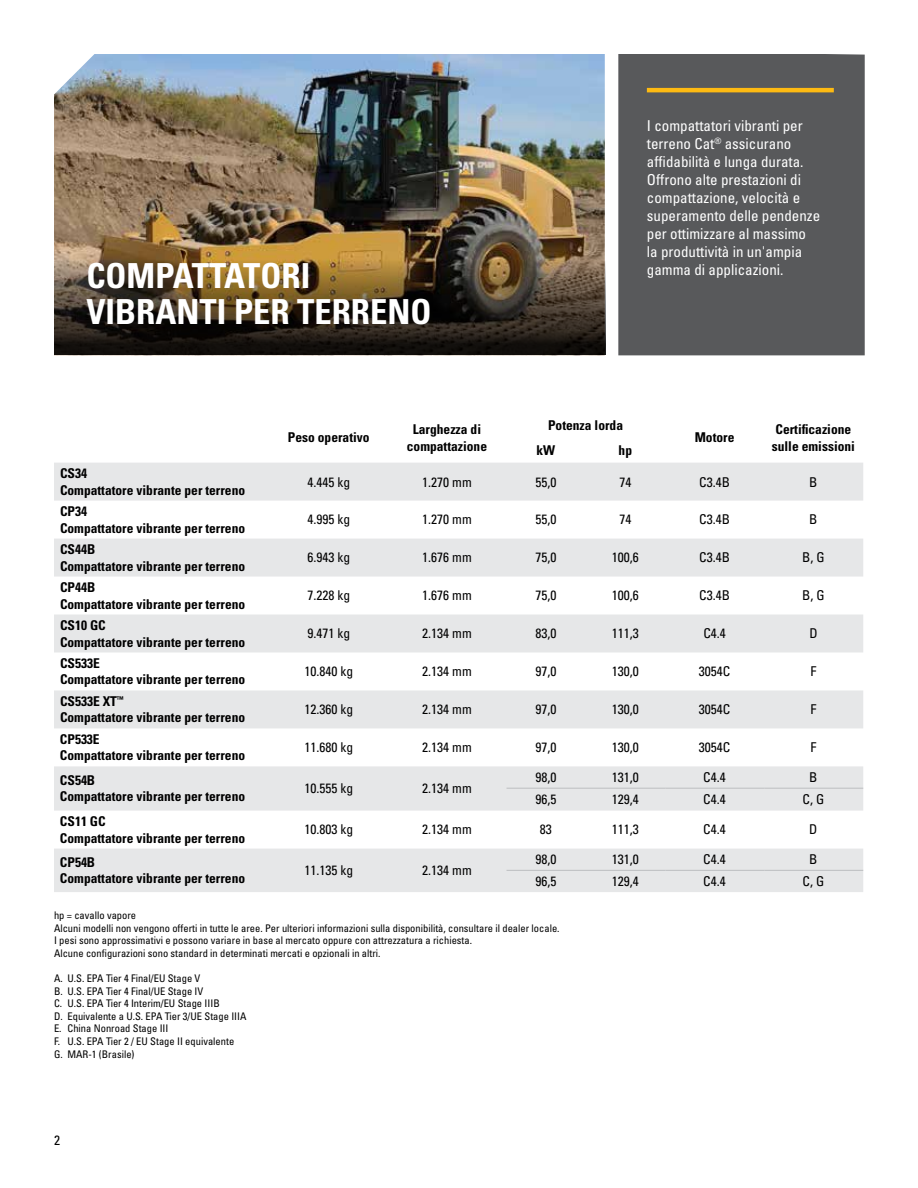
<style>
.page{position:relative;width:918px;height:1188px;background:#fff}
.page>*{position:absolute;margin:0;border:0;box-sizing:border-box;transform-origin:0 0}
.t1{font:700 condensed 34.5px/36px "Univers LT Std";color:#fff}
.t2{font:condensed 15px/18px "Univers LT Std";color:#fff}
.t3{font:700 condensed 13.5px/16.2px "Univers LT Std";color:#000}
.t4{font:condensed 13.5px "Univers LT Std";color:#000}
.t5{font:condensed 10.5px/12.6px "Univers LT Std";color:#000}
</style>
<div class="page">
<img style="left:54px;top:54px;width:551px;height:57px">
<div style="left:54px;top:463px;width:809px;height:38px;background:#e6e7e8"></div>
<svg style="left:54px;top:539px;width:809px;height:353px;fill:#e6e7e8"></svg>
<hr style="left:507px;top:788px;width:79px;height:1px;background:#bcbec0">
<hr style="left:586px;top:788px;width:79px;height:1px;background:#bcbec0">
<hr style="left:666px;top:788px;width:98px;height:1px;background:#bcbec0">
<hr style="left:764px;top:788px;width:99px;height:1px;background:#bcbec0">
<hr style="left:507px;top:870px;width:79px;height:1px;background:#bcbec0">
<hr style="left:586px;top:870px;width:79px;height:1px;background:#bcbec0">
<hr style="left:666px;top:870px;width:98px;height:1px;background:#bcbec0">
<hr style="left:764px;top:870px;width:99px;height:1px;background:#bcbec0">
<div style="left:618px;top:54px;width:247px;height:301px;background:#58595b"></div>
<hr style="left:647px;top:88px;width:187px;height:4px;background:#fdba12">
<img style="left:54px;top:111px;width:552px;height:244px">
<h1 class="t1" style="left:86px;top:257px;width:347px">COMPATTATORI<br>VIBRANTI PER TERRENO</h1>
<p class="t2" style="left:647px;top:116px;width:175px">I compattatori vibranti per terreno Cat<sup>®</sup> assicurano affidabilità e lunga durata.<br>Offrono alte prestazioni di compattazione, velocità e superamento delle pendenze per ottimizzare al massimo la produttività in un'ampia gamma di applicazioni.</p>
<p class="t3" style="left:288px;top:430px;width:83px">Peso operativo</p>
<p class="t3" style="left:407px;top:421px;width:82px;text-align:center">Larghezza di compattazione</p>
<p class="t3" style="left:548px;top:417px;width:77px">Potenza lorda</p>
<p class="t3" style="left:537px;top:442px;width:20px">kW</p>
<p class="t3" style="left:619px;top:442px;width:15px">hp</p>
<p class="t3" style="left:695px;top:430px;width:41px">Motore</p>
<p class="t3" style="left:772px;top:421px;width:85px">Certificazione sulle emissioni</p>
<p class="t3" style="left:60px;top:465px;width:187px">CS34<br>Compattatore vibrante per terreno</p>
<p class="t4" style="left:307px;top:473px;width:44px">4.445 kg</p>
<p class="t4" style="left:422px;top:473px;width:51px">1.270 mm</p>
<p class="t4" style="left:535px;top:473px;width:22px">55,0</p>
<p class="t4" style="left:619px;top:473px;width:13px">74</p>
<p class="t4" style="left:699px;top:473px;width:32px">C3.4B</p>
<p class="t4" style="left:809px;top:473px;width:10px">B</p>
<p class="t3" style="left:60px;top:503px;width:187px">CP34<br>Compattatore vibrante per terreno</p>
<p class="t4" style="left:307px;top:511px;width:44px">4.995 kg</p>
<p class="t4" style="left:422px;top:511px;width:51px">1.270 mm</p>
<p class="t4" style="left:535px;top:511px;width:22px">55,0</p>
<p class="t4" style="left:619px;top:511px;width:13px">74</p>
<p class="t4" style="left:699px;top:511px;width:32px">C3.4B</p>
<p class="t4" style="left:809px;top:511px;width:10px">B</p>
<p class="t3" style="left:60px;top:541px;width:187px">CS44B<br>Compattatore vibrante per terreno</p>
<p class="t4" style="left:307px;top:549px;width:44px">6.943 kg</p>
<p class="t4" style="left:422px;top:549px;width:51px">1.676 mm</p>
<p class="t4" style="left:535px;top:549px;width:22px">75,0</p>
<p class="t4" style="left:612px;top:549px;width:28px">100,6</p>
<p class="t4" style="left:699px;top:549px;width:32px">C3.4B</p>
<p class="t4" style="left:802px;top:549px;width:24px">B, G</p>
<p class="t3" style="left:60px;top:579px;width:187px">CP44B<br>Compattatore vibrante per terreno</p>
<p class="t4" style="left:307px;top:587px;width:44px">7.228 kg</p>
<p class="t4" style="left:422px;top:587px;width:51px">1.676 mm</p>
<p class="t4" style="left:535px;top:587px;width:22px">75,0</p>
<p class="t4" style="left:612px;top:587px;width:28px">100,6</p>
<p class="t4" style="left:699px;top:587px;width:32px">C3.4B</p>
<p class="t4" style="left:802px;top:587px;width:24px">B, G</p>
<p class="t3" style="left:60px;top:617px;width:187px">CS10 GC<br>Compattatore vibrante per terreno</p>
<p class="t4" style="left:307px;top:625px;width:44px">9.471 kg</p>
<p class="t4" style="left:422px;top:625px;width:51px">2.134 mm</p>
<p class="t4" style="left:535px;top:625px;width:22px">83,0</p>
<p class="t4" style="left:612px;top:625px;width:28px">111,3</p>
<p class="t4" style="left:703px;top:625px;width:24px">C4.4</p>
<p class="t4" style="left:809px;top:625px;width:10px">D</p>
<p class="t3" style="left:60px;top:655px;width:187px">CS533E<br>Compattatore vibrante per terreno</p>
<p class="t4" style="left:304px;top:663px;width:50px">10.840 kg</p>
<p class="t4" style="left:422px;top:663px;width:51px">2.134 mm</p>
<p class="t4" style="left:535px;top:663px;width:22px">97,0</p>
<p class="t4" style="left:612px;top:663px;width:28px">130,0</p>
<p class="t4" style="left:699px;top:663px;width:33px">3054C</p>
<p class="t4" style="left:810px;top:663px;width:7px">F</p>
<p class="t3" style="left:60px;top:693px;width:187px">CS533E XT<sup>™<br></sup>Compattatore vibrante per terreno</p>
<p class="t4" style="left:304px;top:701px;width:50px">12.360 kg</p>
<p class="t4" style="left:422px;top:701px;width:51px">2.134 mm</p>
<p class="t4" style="left:535px;top:701px;width:22px">97,0</p>
<p class="t4" style="left:612px;top:701px;width:28px">130,0</p>
<p class="t4" style="left:699px;top:701px;width:33px">3054C</p>
<p class="t4" style="left:810px;top:701px;width:7px">F</p>
<p class="t3" style="left:60px;top:731px;width:187px">CP533E<br>Compattatore vibrante per terreno</p>
<p class="t4" style="left:304px;top:739px;width:50px">11.680 kg</p>
<p class="t4" style="left:422px;top:739px;width:51px">2.134 mm</p>
<p class="t4" style="left:535px;top:739px;width:22px">97,0</p>
<p class="t4" style="left:612px;top:739px;width:28px">130,0</p>
<p class="t4" style="left:699px;top:739px;width:33px">3054C</p>
<p class="t4" style="left:810px;top:739px;width:7px">F</p>
<p class="t3" style="left:60px;top:772px;width:187px">CS54B<br>Compattatore vibrante per terreno</p>
<p class="t4" style="left:304px;top:780px;width:50px">10.555 kg</p>
<p class="t4" style="left:422px;top:780px;width:51px">2.134 mm</p>
<p class="t4" style="left:535px;top:769px;width:22px">98,0</p>
<p class="t4" style="left:612px;top:769px;width:28px">131,0</p>
<p class="t4" style="left:703px;top:769px;width:24px">C4.4</p>
<p class="t4" style="left:809px;top:769px;width:10px">B</p>
<p class="t4" style="left:535px;top:791px;width:22px">96,5</p>
<p class="t4" style="left:612px;top:791px;width:28px">129,4</p>
<p class="t4" style="left:703px;top:791px;width:24px">C4.4</p>
<p class="t4" style="left:803px;top:791px;width:23px">C, G</p>
<p class="t3" style="left:60px;top:813px;width:187px">CS11 GC<br>Compattatore vibrante per terreno</p>
<p class="t4" style="left:304px;top:821px;width:50px">10.803 kg</p>
<p class="t4" style="left:422px;top:821px;width:51px">2.134 mm</p>
<p class="t4" style="left:540px;top:821px;width:13px">83</p>
<p class="t4" style="left:612px;top:821px;width:28px">111,3</p>
<p class="t4" style="left:703px;top:821px;width:24px">C4.4</p>
<p class="t4" style="left:809px;top:821px;width:10px">D</p>
<p class="t3" style="left:60px;top:854px;width:187px">CP54B<br>Compattatore vibrante per terreno</p>
<p class="t4" style="left:304px;top:862px;width:50px">11.135 kg</p>
<p class="t4" style="left:422px;top:862px;width:51px">2.134 mm</p>
<p class="t4" style="left:535px;top:851px;width:22px">98,0</p>
<p class="t4" style="left:612px;top:851px;width:28px">131,0</p>
<p class="t4" style="left:703px;top:851px;width:24px">C4.4</p>
<p class="t4" style="left:809px;top:851px;width:10px">B</p>
<p class="t4" style="left:535px;top:873px;width:22px">96,5</p>
<p class="t4" style="left:612px;top:873px;width:28px">129,4</p>
<p class="t4" style="left:703px;top:873px;width:24px">C4.4</p>
<p class="t4" style="left:803px;top:873px;width:23px">C, G</p>
<p class="t5" style="left:54px;top:909px;width:507px">hp = cavallo vapore<br>Alcuni modelli non vengono offerti in tutte le aree. Per ulteriori informazioni sulla disponibilità, consultare il dealer locale.<br>I pesi sono approssimativi e possono variare in base al mercato oppure con attrezzatura a richiesta.<br>Alcune configurazioni sono standard in determinati mercati e opzionali in altri.</p>
<p class="t5" style="left:54px;top:972px;width:194px">A. U.S. EPA Tier 4 Final/EU Stage V<br>B. U.S. EPA Tier 4 Final/UE Stage IV<br>C. U.S. EPA Tier 4 Interim/EU Stage IIIB<br>D. Equivalente a U.S. EPA Tier 3/UE Stage IIIA E. China Nonroad Stage III<br>F. U.S. EPA Tier 2 / EU Stage II equivalente<br>G. MAR-1 (Brasile)</p>
<p class="t4" style="left:54px;top:1132px;width:7px">2</p>
</div>
